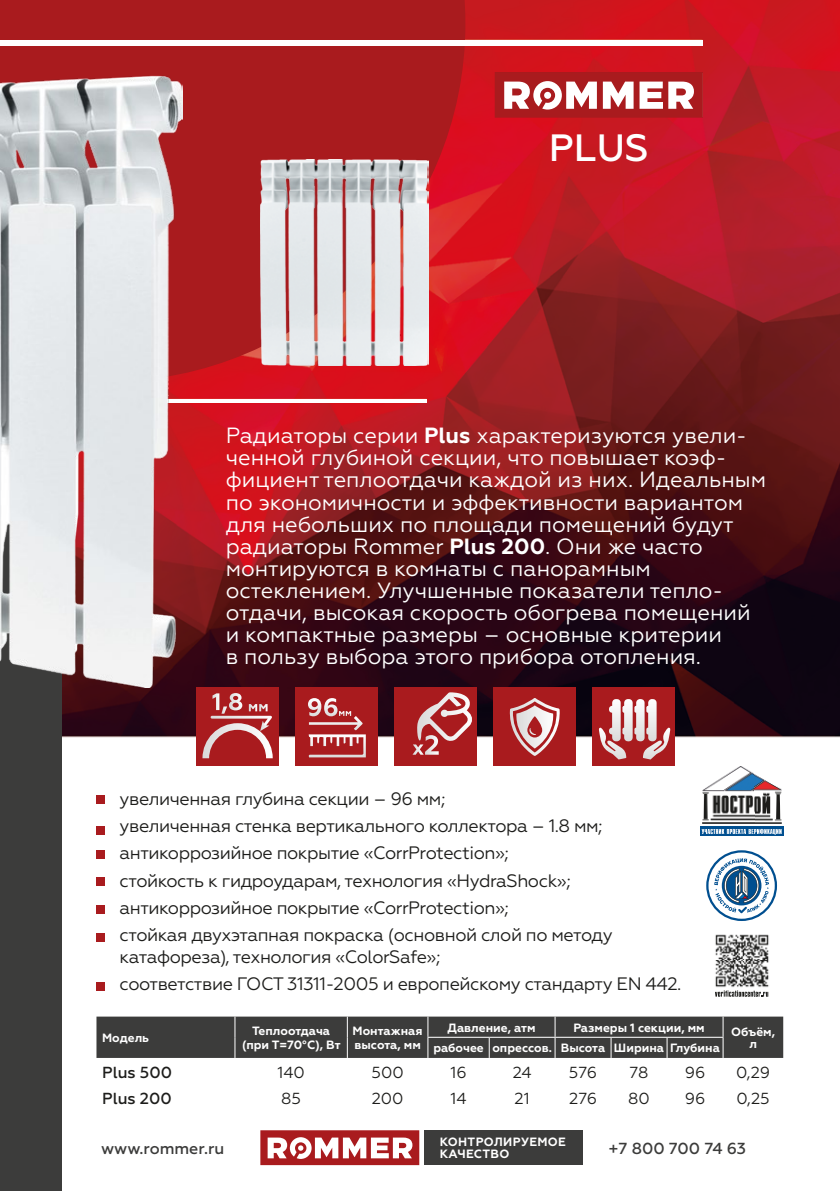
<style>
.page{position:relative;width:840px;height:1191px;background:#fff}
.page>*{position:absolute;margin:0;border:0;box-sizing:border-box;transform-origin:0 0}
.t1{font:500 38px "Geometria";color:#fff}
.t2{font:22px/22px "Geometria";color:#fff}
.t3{font:18px/27.2px "Geometria";letter-spacing:-.025em;color:#1d1d1b}
.t4{font:16px "Geometria";color:#1d1d1b}
.t5{font:500 16px "Geometria";color:#3c3c3b}
.t6{font:500 16px "Geometria";color:#1d1d1b}
.t7{font:700 12px/14.4px "Geometria";color:#fff;text-align:center}
.t8{font:700 12px "Geometria";letter-spacing:.03em;color:#fff}
.s1{font-weight:700}
</style>
<div class="page">
<img style="left:62px;top:0;width:777px;height:1166px">
<div style="left:0;top:346px;width:62px;height:845px;background:#3c3c3b"></div>
<svg style="left:494px;top:72px;width:208px;height:46px"></svg>
<svg style="left:260px;top:1130px;width:159px;height:35px"></svg>
<div style="left:424px;top:1130px;width:159px;height:35px;background:#3c3c3b"></div>
<svg style="left:0;top:0;width:465px;height:381px;background:#b11c20"></svg>
<hr style="left:0;top:399px;width:426px;height:3px;background:#fff">
<div style="left:0;top:40px;width:702px;height:5px;background:#fff"></div>
<svg style="left:96px;top:1016px;width:686px;height:42px;background:#424241"></svg>
<img style="left:260px;top:159px;width:168px;height:206px">
<img style="left:0;top:75px;width:182px;height:612px">
<div style="left:394px;top:687px;width:83px;height:79px;background:#a91b1e"></div>
<svg style="left:413px;top:692px;width:59px;height:62px"></svg>
<div style="left:493px;top:687px;width:83px;height:79px;background:#a91b1e"></div>
<svg style="left:509px;top:698px;width:50px;height:58px"></svg>
<div style="left:592px;top:687px;width:83px;height:79px;background:#a91b1e"></div>
<svg style="left:598px;top:699px;width:72px;height:60px"></svg>
<div style="left:196px;top:687px;width:83px;height:79px;background:#a91b1e"></div>
<svg style="left:202px;top:693px;width:70px;height:65px"></svg>
<div style="left:295px;top:687px;width:83px;height:79px;background:#a91b1e"></div>
<svg style="left:308px;top:698px;width:57px;height:59px"></svg>
<div style="left:96px;top:825px;width:9px;height:9px;background:#a91b1e"></div>
<div style="left:96px;top:794px;width:9px;height:9px;background:#a91b1e"></div>
<div style="left:96px;top:850px;width:9px;height:9px;background:#a91b1e"></div>
<div style="left:96px;top:877px;width:9px;height:9px;background:#a91b1e"></div>
<div style="left:96px;top:905px;width:9px;height:9px;background:#a91b1e"></div>
<div style="left:96px;top:982px;width:9px;height:9px;background:#a91b1e"></div>
<div style="left:96px;top:932px;width:9px;height:9px;background:#a91b1e"></div>
<div style="left:699px;top:826px;width:83px;height:10px;background:#004f90"></div>
<img style="left:701px;top:766px;width:79px;height:58px">
<svg style="left:701px;top:829px;width:80px;height:5px"></svg>
<svg style="left:705px;top:850px;width:71px;height:71px"></svg>
<div style="left:708px;top:852px;width:66px;height:66px;background:#fff;border-radius:50%"></div>
<svg style="left:714px;top:858px;width:54px;height:55px"></svg>
<img style="left:710px;top:929px;width:62px;height:62px">
<svg style="left:714px;top:990px;width:53px;height:6px"></svg>
<h1 class="t1" style="left:548px;top:126px;width:102px">PLUS</h1>
<p class="t2" style="left:225px;top:425px;width:541px">Радиаторы серии <span class="s1">Plus</span> характеризуются увели&shy;ченной глубиной секции, что повышает коэф&shy;фициент теплоотдачи каждой из них. Идеальным по экономичности и эффективности вариантом для небольших по площади помещений будут радиаторы Rommer <span class="s1">Plus 200</span>. Они же часто монтируются в комнаты с панорамным остеклением. Улучшенные показатели тепло&shy;отдачи, высокая скорость обогрева помещений и компактные размеры – основные критерии<br>в пользу выбора этого прибора отопления.</p>
<p class="t3" style="left:120px;top:785px;width:494px">увеличенная глубина секции – 96 мм;<br>увеличенная стенка вертикального коллектора – 1.8 мм; антикоррозийное покрытие «СorrProtection»;<br>стойкость к гидроударам, технология «HydraShock»; антикоррозийное покрытие «СorrProtection»;<br>стойкая двухэтапная покраска (основной слой по методу</p>
<p class="t3" style="left:120px;top:943px;width:563px">катафореза), технология «ColorSafe»;<br>соответствие ГОСТ 31311-2005 и европейскому стандарту EN 442.</p>
<p class="t7" style="left:102px;top:1030px;width:48px">Модель</p>
<p class="t7" style="left:242px;top:1023px;width:100px">Теплоотдача (при T=70°C), Вт</p>
<p class="t7" style="left:352px;top:1023px;width:71px;text-align:left">Монтажная высота, мм</p>
<p class="t7" style="left:447px;top:1020px;width:89px">Давление, атм</p>
<p class="t7" style="left:573px;top:1020px;width:133px">Размеры 1 секции, мм</p>
<p class="t7" style="left:730px;top:1026px;width:45px;line-height:12px">Объём, л</p>
<p class="t7" style="left:433px;top:1041px;width:288px">рабочее опрессов. Высота Ширина Глубина</p>
<p class="t6" style="left:102px;top:1062px;width:71px">Plus 500</p>
<p class="t4" style="left:277px;top:1062px;width:29px">140</p>
<p class="t4" style="left:371px;top:1062px;width:34px">500</p>
<p class="t4" style="left:450px;top:1062px;width:18px">16</p>
<p class="t4" style="left:512px;top:1062px;width:20px">24</p>
<p class="t4" style="left:568px;top:1062px;width:30px">576</p>
<p class="t4" style="left:629px;top:1062px;width:20px">78</p>
<p class="t4" style="left:684px;top:1062px;width:22px">96</p>
<p class="t4" style="left:735px;top:1062px;width:35px">0,29</p>
<p class="t6" style="left:102px;top:1089px;width:71px">Plus 200</p>
<p class="t4" style="left:281px;top:1089px;width:21px">85</p>
<p class="t4" style="left:371px;top:1089px;width:33px">200</p>
<p class="t4" style="left:450px;top:1089px;width:18px">14</p>
<p class="t4" style="left:514px;top:1089px;width:17px">21</p>
<p class="t4" style="left:569px;top:1089px;width:29px">276</p>
<p class="t4" style="left:628px;top:1089px;width:23px">80</p>
<p class="t4" style="left:684px;top:1089px;width:22px">96</p>
<p class="t4" style="left:736px;top:1089px;width:35px">0,25</p>
<p class="t8" style="left:439px;top:1135px;width:128px">КОНТРОЛИРУЕМОЕ</p>
<p class="t5" style="left:101px;top:1139px;width:125px">www.rommer.ru</p>
<p class="t8" style="left:439px;top:1147px;width:71px">КАЧЕСТВО</p>
<p class="t5" style="left:608px;top:1139px;width:139px">+7 800 700 74 63</p>
</div>
